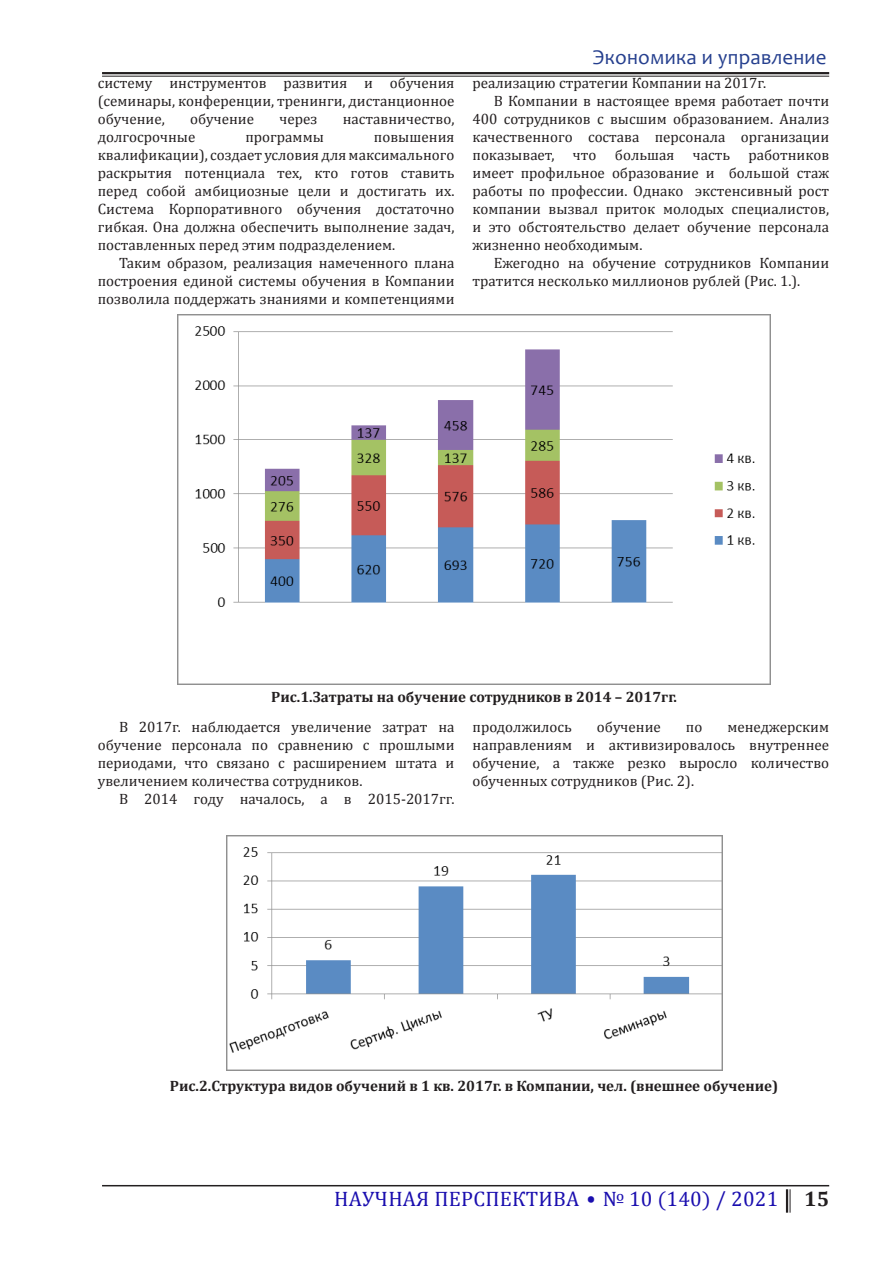
<style>
.page{position:relative;width:893px;height:1263px;background:#fff}
.page>*{position:absolute;margin:0;border:0;box-sizing:border-box;transform-origin:0 0}
.t1{font:21px "Cambria Math";letter-spacing:.01em;color:#1a0eaf}
.t2{font:21px "Candara";letter-spacing:.01em;color:#253f8e}
.t3{font:15px/18px "Cambria";color:#231f20;text-align:justify}
.t4{font:700 15px "Cambria";color:#231f20}
.s1{font-family:"Candara";font-weight:700}
.s2{font-family:"Cambria";font-weight:700;color:#231f20}
</style>
<div class="page">
<hr style="left:102px;top:72px;width:727px;height:2px;background:#231f20">
<hr style="left:102px;top:76px;width:727px;height:1px;background:#231f20">
<hr style="left:102px;top:1185px;width:727px;height:1px;background:#231f20">
<svg style="left:790px;top:1189px;width:1px;height:24px"></svg>
<hr style="left:786px;top:1189px;width:2px;height:24px;background:#231f20">
<img style="left:177px;top:315px;width:594px;height:369px">
<img style="left:226px;top:836px;width:496px;height:234px">
<p class="t3" style="left:98px;top:74px;width:358px">систему инструментов развития и обучения (семинары, конференции, тренинги, дистанционное обучение,</p>
<p class="t3" style="left:190px;top:110px;width:65px">обучение</p>
<p class="t3" style="left:280px;top:110px;width:39px">через</p>
<p class="t3" style="left:343px;top:110px;width:113px">наставничество,</p>
<p class="t3" style="left:98px;top:128px;width:99px">долгосрочные</p>
<p class="t3" style="left:245px;top:128px;width:80px">программы</p>
<p class="t3" style="left:98px;top:128px;width:358px;text-indent:276px">повышения квалификации), создает условия для максимального раскрытия потенциала тех, кто готов ставить перед собой амбициозные цели и достигать их.<br>Система Корпоративного обучения достаточно гибкая. Она должна обеспечить выполнение задач, поставленных перед этим подразделением.</p>
<p class="t3" style="left:98px;top:254px;width:358px;text-indent:21px">Таким образом, реализация намеченного плана построения единой системы обучения в Компании позволила поддержать знаниями и компетенциями</p>
<p class="t2" style="left:593px;top:45px;width:235px">Экономика и управление</p>
<p class="t3" style="left:472px;top:74px;width:295px">реализацию стратегии Компании на 2017г.</p>
<p class="t3" style="left:472px;top:92px;width:358px;text-indent:21px">В Компании в настоящее время работает почти 400 сотрудников с высшим образованием. Анализ качественного состава персонала организации показывает, что большая часть работников имеет профильное образование и большой стаж работы по профессии. Однако экстенсивный рост компании вызвал приток молодых специалистов, и это обстоятельство делает обучение персонала жизненно необходимым.</p>
<p class="t3" style="left:472px;top:254px;width:358px;text-indent:21px">Ежегодно на обучение сотрудников Компании тратится несколько миллионов рублей (Рис. 1.).</p>
<p class="t4" style="left:271px;top:686px;width:407px">Рис.1.Затраты на обучение сотрудников в 2014 – 2017гг.</p>
<p class="t3" style="left:98px;top:718px;width:358px;text-indent:21px">В 2017г. наблюдается увеличение затрат на обучение персонала по сравнению с прошлыми периодами, что связано с расширением штата и увеличением количества сотрудников.</p>
<p class="t3" style="left:119px;top:790px;width:337px">В 2014 году началось, а в 2015-2017гг.</p>
<p class="t3" style="left:472px;top:718px;width:101px">продолжилось</p>
<p class="t3" style="left:597px;top:718px;width:65px">обучение</p>
<p class="t3" style="left:686px;top:718px;width:18px">по</p>
<p class="t3" style="left:472px;top:718px;width:358px;text-indent:255px">менеджерским направлениям и активизировалось внутреннее обучение, а также резко выросло количество обученных сотрудников (Рис. 2).</p>
<p class="t4" style="left:170px;top:1076px;width:610px">Рис.2.Структура видов обучений в 1 кв. 2017г. в Компании, чел. (внешнее обучение)</p>
<h1 class="t1" style="left:334px;top:1187px;width:496px">НАУЧНАЯ ПЕРСПЕКТИВА <span class="s1">•</span> № 10 (140) / 2021 <span class="s2">15</span></h1>
</div>
